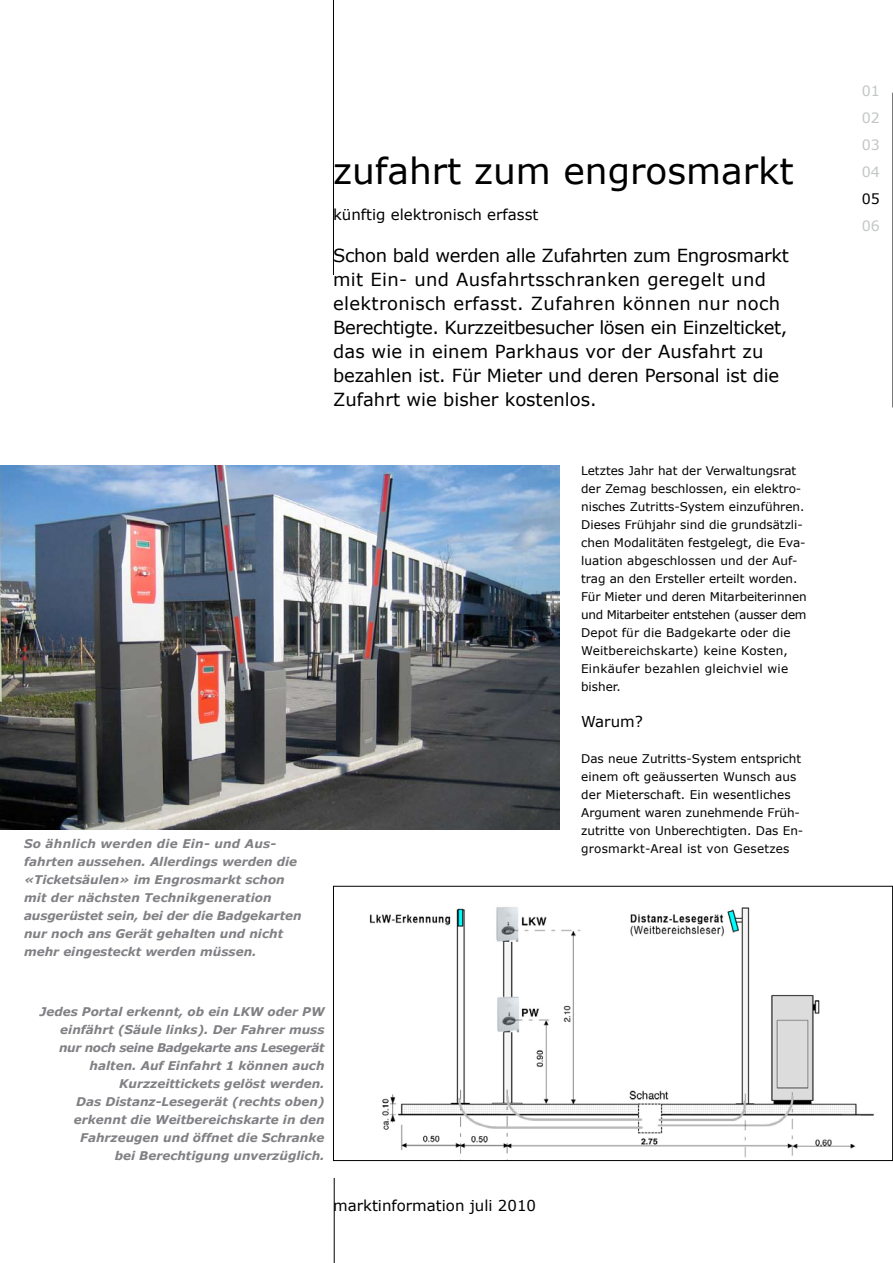
<style>
.page{position:relative;width:893px;height:1263px;background:#fff}
.page>*{position:absolute;margin:0;border:0;box-sizing:border-box;transform-origin:0 0}
.t1{font:36px "Verdana";color:#000}
.t2{font:18px/24px "Verdana";color:#000}
.t3{font:15px "Verdana";color:#000}
.t4{font:14.25px/27px "Verdana";color:#c3c5c7;text-align:justify}
.t5{font:14.25px "Verdana";color:#000}
.t6{font:12px/18px "Verdana";color:#000}
.t7{font:italic 700 12px/18px "Verdana";color:#818084}
</style>
<div class="page">
<hr style="left:333px;top:0;width:1px;height:275px;background:#000">
<hr style="left:334px;top:1178px;width:1px;height:85px;background:#000">
<img style="left:0;top:466px;width:560px;height:363px">
<svg style="left:892px;top:93px;width:1px;height:314px"></svg>
<img style="left:369px;top:907px;width:505px;height:251px">
<div style="left:333px;top:886px;width:560px;height:275px;border:1px solid #000"></div>
<h1 class="t1" style="left:333px;top:148px;width:462px">zufahrt zum engrosmarkt</h1>
<p class="t3" style="left:333px;top:205px;width:207px">künftig elektronisch erfasst</p>
<p class="t2" style="left:333px;top:243px;width:457px">Schon bald werden alle Zufahrten zum Engrosmarkt mit Ein- und Ausfahrtsschranken geregelt und elektronisch erfasst. Zufahren können nur noch Berechtigte. Kurzzeitbesucher lösen ein Einzelticket, das wie in einem Parkhaus vor der Ausfahrt zu bezahlen ist. Für Mieter und deren Personal ist die Zufahrt wie bisher kostenlos.</p>
<p class="t7" style="left:24px;top:834px;width:279px">So ähnlich werden die Ein- und Aus&shy;fahrten aussehen. Allerdings werden die «Ticketsäulen» im Engrosmarkt schon mit der nächsten Technikgeneration ausgerüstet sein, bei der die Badgekarten nur noch ans Gerät gehalten und nicht mehr eingesteckt werden müssen.</p>
<p class="t7" style="left:40px;top:1002px;width:286px;text-align:right">Jedes Portal erkennt, ob ein LKW oder PW einfährt (Säule links). Der Fahrer muss nur noch seine Badgekarte ans Lesegerät halten. Auf Einfahrt 1 können auch Kurzzeittickets gelöst werden.<br>Das Distanz-Lesegerät (rechts oben) erkennt die Weitbereichskarte in den Fahrzeugen und öffnet die Schranke<br>bei Berechtigung unverzüglich.</p>
<p class="t3" style="left:333px;top:1195px;width:205px">marktinformation juli 2010</p>
<p class="t6" style="left:581px;top:461px;width:227px">Letztes Jahr hat der Verwaltungsrat der Zemag beschlossen, ein elektro&shy;nisches Zutritts-System einzuführen.<br>Dieses Frühjahr sind die grundsätzli&shy;chen Modalitäten festgelegt, die Eva&shy;luation abgeschlossen und der Auf&shy;trag an den Ersteller erteilt worden.<br>Für Mieter und deren Mitarbeiterinnen und Mitarbeiter entstehen (ausser dem Depot für die Badgekarte oder die Weitbereichskarte) keine Kosten, Einkäufer bezahlen gleichviel wie bisher.</p>
<p class="t3" style="left:581px;top:712px;width:63px">Warum?</p>
<p class="t6" style="left:581px;top:749px;width:224px">Das neue Zutritts-System entspricht einem oft geäusserten Wunsch aus der Mieterschaft. Ein wesentliches Argument waren zunehmende Früh&shy;zutritte von Unberechtigten. Das En&shy;grosmarkt-Areal ist von Gesetzes</p>
<p class="t4" style="left:862px;top:77px;width:20px">01<br>02<br>03<br>04</p>
<p class="t5" style="left:862px;top:190px;width:20px">05</p>
<p class="t4" style="left:862px;top:212px;width:20px">06</p>
</div>
